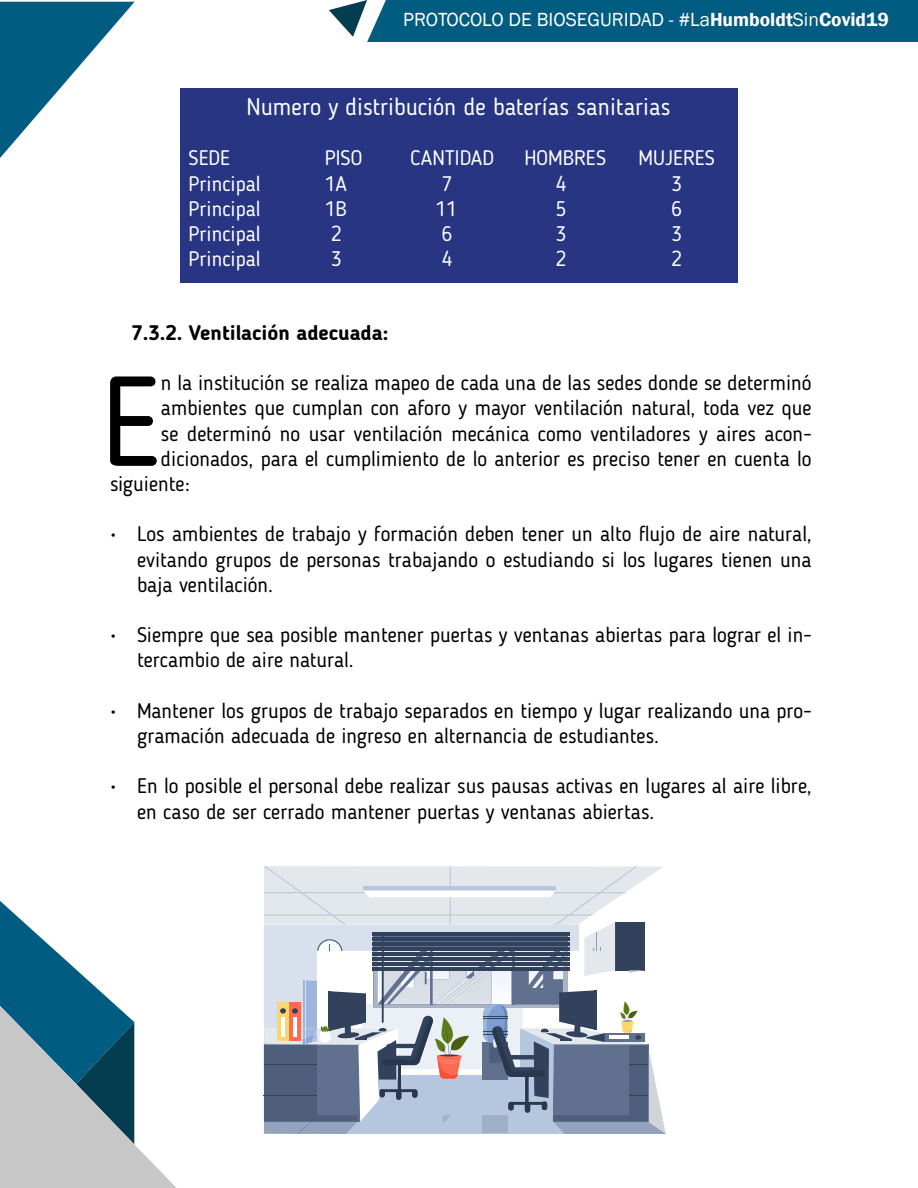
<style>
.page{position:relative;width:918px;height:1188px;background:#fff}
.page>*{position:absolute;margin:0;border:0;box-sizing:border-box;transform-origin:0 0}
.t1{font:126.75px "Blogger Sans";color:#000}
.t2{font:24px "Blogger Sans";color:#fff}
.t3{font:21px/25.2px "Blogger Sans";color:#000}
.t4{font:21px "Blogger Sans";color:#fff}
.t5{font:700 21px "Blogger Sans";color:#000}
.t6{font:19.5px "Franklin Gothic";color:#fff}
.s1{font-weight:600}
</style>
<div class="page">
<div style="left:180px;top:88px;width:558px;height:195px;background:#283583"></div>
<svg style="left:0;top:901px;width:177px;height:287px"></svg>
<svg style="left:329px;top:0;width:589px;height:42px;background:#0e6485"></svg>
<svg style="left:0;top:2px;width:135px;height:156px"></svg>
<svg style="left:264px;top:866px;width:402px;height:268px"></svg>
<hr style="left:372px;top:932px;width:197px;height:4px;background:#33425c">
<hr style="left:372px;top:937px;width:197px;height:4px;background:#33425c">
<hr style="left:372px;top:942px;width:197px;height:4px;background:#33425c">
<hr style="left:372px;top:947px;width:197px;height:4px;background:#33425c">
<hr style="left:372px;top:952px;width:197px;height:4px;background:#33425c">
<hr style="left:372px;top:957px;width:197px;height:4px;background:#33425c">
<hr style="left:372px;top:962px;width:197px;height:4px;background:#33425c">
<hr style="left:372px;top:967px;width:197px;height:4px;background:#33425c">
<hr style="left:382px;top:932px;width:2px;height:91px;background:#33425c">
<p class="t6" style="left:403px;top:7px;width:487px">PROTOCOLO DE BIOSEGURIDAD - #La<span class="s1">Humboldt</span>Sin<span class="s1">Covid19</span></p>
<p class="t2" style="left:246px;top:92px;width:426px">Numero y distribución de baterías sanitarias</p>
<p class="t4" style="left:188px;top:146px;width:43px">SEDE</p>
<p class="t4" style="left:325px;top:146px;width:39px">PISO</p>
<p class="t4" style="left:410px;top:146px;width:85px">CANTIDAD</p>
<p class="t4" style="left:524px;top:146px;width:83px">HOMBRES</p>
<p class="t4" style="left:638px;top:146px;width:78px">MUJERES</p>
<p class="t4" style="left:188px;top:171px;width:74px">Principal</p>
<p class="t4" style="left:325px;top:171px;width:24px">1A</p>
<p class="t4" style="left:442px;top:171px;width:12px">7</p>
<p class="t4" style="left:556px;top:171px;width:12px">4</p>
<p class="t4" style="left:671px;top:171px;width:12px">3</p>
<p class="t4" style="left:188px;top:196px;width:74px">Principal</p>
<p class="t4" style="left:325px;top:196px;width:23px">1B</p>
<p class="t4" style="left:436px;top:196px;width:22px">11</p>
<p class="t4" style="left:556px;top:196px;width:12px">5</p>
<p class="t4" style="left:671px;top:196px;width:12px">6</p>
<p class="t4" style="left:188px;top:221px;width:74px">Principal</p>
<p class="t4" style="left:331px;top:221px;width:12px">2</p>
<p class="t4" style="left:442px;top:221px;width:12px">6</p>
<p class="t4" style="left:556px;top:221px;width:12px">3</p>
<p class="t4" style="left:671px;top:221px;width:12px">3</p>
<p class="t4" style="left:188px;top:246px;width:74px">Principal</p>
<p class="t4" style="left:331px;top:246px;width:12px">3</p>
<p class="t4" style="left:442px;top:246px;width:12px">4</p>
<p class="t4" style="left:556px;top:246px;width:12px">2</p>
<p class="t4" style="left:671px;top:246px;width:12px">2</p>
<p class="t5" style="left:131px;top:320px;width:259px">7.3.2. Ventilación adecuada:</p>
<h1 class="t1" style="left:101px;top:346px;width:62px">E</h1>
<p class="t3" style="left:161px;top:370px;width:652px">n la institución se realiza mapeo de cada una de las sedes donde se determinó</p>
<p class="t3" style="left:161px;top:396px;width:652px">ambientes que cumplan con aforo y mayor ventilación natural, toda vez que</p>
<p class="t3" style="left:161px;top:421px;width:652px">se determinó no usar ventilación mecánica como ventiladores y aires acon-</p>
<p class="t3" style="left:161px;top:446px;width:652px">dicionados, para el cumplimiento de lo anterior es preciso tener en cuenta lo</p>
<p class="t3" style="left:110px;top:471px;width:81px">siguiente:</p>
<p class="t3" style="left:137px;top:522px;width:676px;text-align:justify;text-indent:-27px">• Los ambientes de trabajo y formación deben tener un alto flujo de aire natural, evitando grupos de personas trabajando o estudiando si los lugares tienen una baja ventilación.</p>
<p class="t3" style="left:137px;top:622px;width:676px;text-indent:-27px">• Siempre que sea posible mantener puertas y ventanas abiertas para lograr el in&shy;tercambio de aire natural.</p>
<p class="t3" style="left:137px;top:698px;width:676px;text-indent:-27px">• Mantener los grupos de trabajo separados en tiempo y lugar realizando una pro&shy;gramación adecuada de ingreso en alternancia de estudiantes.</p>
<p class="t3" style="left:137px;top:774px;width:676px;text-indent:-27px">• En lo posible el personal debe realizar sus pausas activas en lugares al aire libre, en caso de ser cerrado mantener puertas y ventanas abiertas.</p>
</div>
